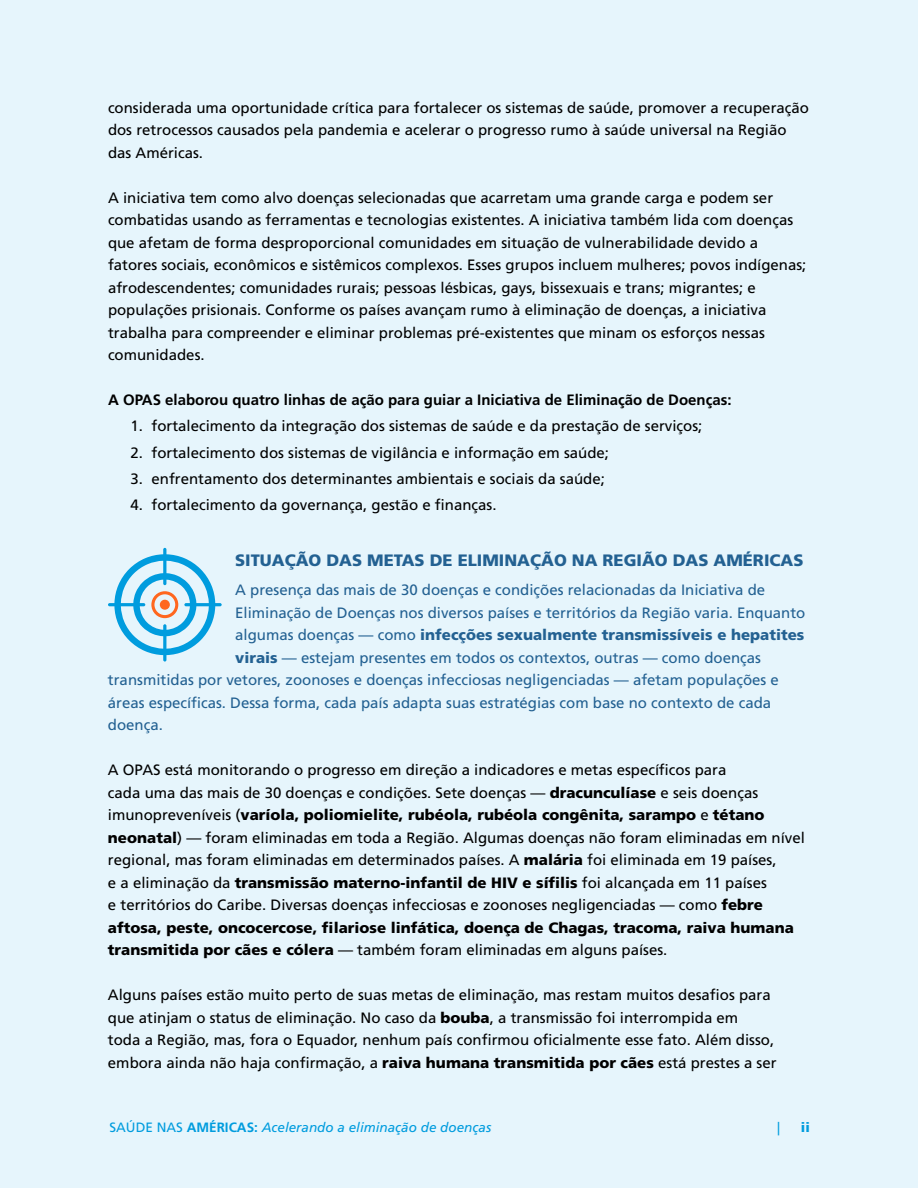
<style>
.page{position:relative;width:918px;height:1188px;background:#e6f5fc}
.page>*{position:absolute;margin:0;border:0;box-sizing:border-box;transform-origin:0 0}
.t1{font:900 16.5px "Frutiger LT Pro";color:#236192}
.t2{font:15px/22.5px "Frutiger LT Pro";color:#000}
.t3{font:15px "Frutiger LT Pro";color:#236192}
.t4{font:700 15px "Frutiger LT Pro";color:#000}
.t5{font:900 15px "Frutiger LT Pro";color:#236192}
.t6{font:italic 13.5px "Frutiger LT Pro";color:#009cde}
.t7{font:900 13.5px "Frutiger LT Pro";color:#009cde}
.t8{font:13.5px "Frutiger LT Pro";color:#009cde}
.s1{font-weight:400}
.s2{font-weight:900}
.s3{font-style:normal}
.s4{font-weight:700;font-style:normal}
</style>
<div class="page">
<svg style="left:108px;top:548px;width:114px;height:114px"></svg>
<p class="t2" style="left:108px;top:96px;width:703px">considerada uma oportunidade crítica para fortalecer os sistemas de saúde, promover a recuperação dos retrocessos causados pela pandemia e acelerar o progresso rumo à saúde universal na Região das Américas.</p>
<p class="t2" style="left:108px;top:186px;width:700px">A iniciativa tem como alvo doenças selecionadas que acarretam uma grande carga e podem ser combatidas usando as ferramentas e tecnologias existentes. A iniciativa também lida com doenças que afetam de forma desproporcional comunidades em situação de vulnerabilidade devido a fatores sociais, econômicos e sistêmicos complexos. Esses grupos incluem mulheres; povos indígenas; afrodescendentes; comunidades rurais; pessoas lésbicas, gays, bissexuais e trans; migrantes; e populações prisionais. Conforme os países avançam rumo à eliminação de doenças, a iniciativa trabalha para compreender e eliminar problemas pré-existentes que minam os esforços nessas comunidades.</p>
<p class="t4" style="left:108px;top:391px;width:625px">A OPAS elaborou quatro linhas de ação para guiar a Iniciativa de Eliminação de Doenças:</p>
<p class="t2" style="left:130px;top:415px;width:573px">1. fortalecimento da integração dos sistemas de saúde e da prestação de serviços;</p>
<p class="t2" style="left:130px;top:441px;width:480px">2. fortalecimento dos sistemas de vigilância e informação em saúde;</p>
<p class="t2" style="left:130px;top:467px;width:476px">3. enfrentamento dos determinantes ambientais e sociais da saúde;</p>
<p class="t2" style="left:130px;top:494px;width:368px">4. fortalecimento da governança, gestão e finanças.</p>
<p class="t1" style="left:235px;top:550px;width:570px">SITUAÇÃO DAS METAS DE ELIMINAÇÃO NA REGIÃO DAS AMÉRICAS</p>
<p class="t3" style="left:235px;top:581px;width:532px">A presença das mais de 30 doenças e condições relacionadas da Iniciativa de</p>
<p class="t3" style="left:235px;top:604px;width:572px">Eliminação de Doenças nos diversos países e territórios da Região varia. Enquanto</p>
<p class="t5" style="left:235px;top:626px;width:571px"><span class="s1">algumas doenças — como</span> infecções sexualmente transmissíveis e hepatites</p>
<p class="t3" style="left:235px;top:649px;width:527px"><span class="s2">virais</span> — estejam presentes em todos os contextos, outras — como doenças</p>
<p class="t3" style="left:108px;top:671px;width:672px">transmitidas por vetores, zoonoses e doenças infecciosas negligenciadas — afetam populações e</p>
<p class="t3" style="left:108px;top:694px;width:665px">áreas específicas. Dessa forma, cada país adapta suas estratégias com base no contexto de cada</p>
<p class="t3" style="left:108px;top:716px;width:57px">doença.</p>
<p class="t2" style="left:108px;top:759px;width:698px">A OPAS está monitorando o progresso em direção a indicadores e metas específicos para<br>cada uma das mais de 30 doenças e condições. Sete doenças — <span class="s2">dracunculíase</span> e seis doenças imunopreveníveis (<span class="s2">varíola, poliomielite, rubéola, rubéola congênita, sarampo</span> e <span class="s2">tétano neonatal</span>) — foram eliminadas em toda a Região. Algumas doenças não foram eliminadas em nível regional, mas foram eliminadas em determinados países. A <span class="s2">malária</span> foi eliminada em 19 países,<br>e a eliminação da <span class="s2">transmissão materno-infantil de HIV e sífilis</span> foi alcançada em 11 países<br>e territórios do Caribe. Diversas doenças infecciosas e zoonoses negligenciadas — como <span class="s2">febre aftosa, peste, oncocercose, filariose linfática, doença de Chagas, tracoma, raiva humana transmitida por cães e cólera</span> — também foram eliminadas em alguns países.</p>
<p class="t2" style="left:108px;top:984px;width:670px">Alguns países estão muito perto de suas metas de eliminação, mas restam muitos desafios para que atinjam o status de eliminação. No caso da <span class="s2">bouba</span>, a transmissão foi interrompida em<br>toda a Região, mas, fora o Equador, nenhum país confirmou oficialmente esse fato. Além disso, embora ainda não haja confirmação, a <span class="s2">raiva humana transmitida por cães</span> está prestes a ser</p>
<p class="t6" style="left:110px;top:1119px;width:383px"><span class="s3">SAÚDE NAS</span> <span class="s4">AMÉRICAS:</span> Acelerando a eliminação de doenças</p>
<p class="t8" style="left:777px;top:1119px;width:4px">|</p>
<p class="t7" style="left:801px;top:1119px;width:11px">ii</p>
</div>
